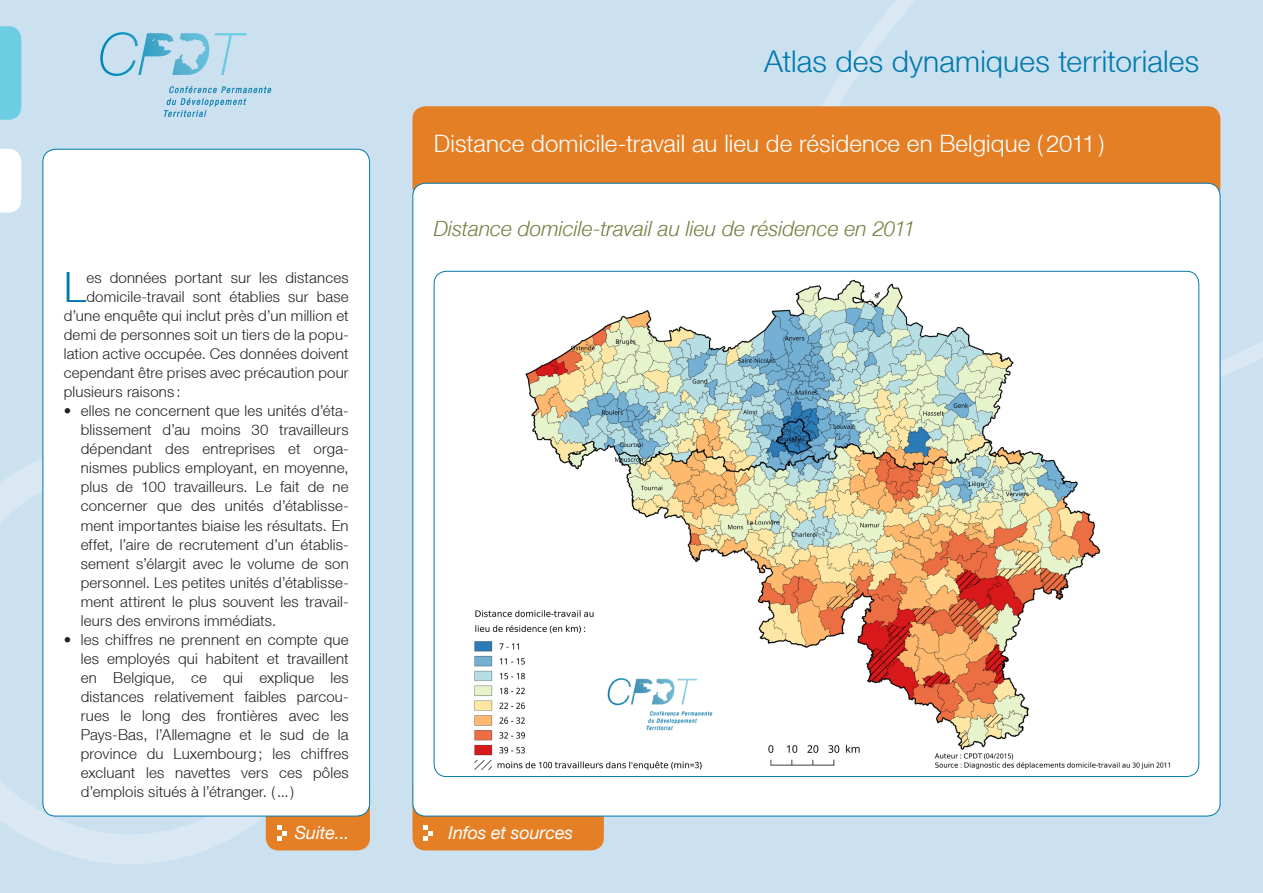
<style>
.page{position:relative;width:1263px;height:893px;background:#cce1f0}
.page>*{position:absolute;margin:0;border:0;box-sizing:border-box;transform-origin:0 0}
._05_Body_Texte{font:300 41.7px "Helvetica Neue LT";color:#0078ae}
._01_Titre_Atlas{font:300 30px "Helvetica Neue LT";letter-spacing:.005em;color:#0078ae}
._02_Titre_Fiche{font:300 24px "Helvetica Neue LT";letter-spacing:.005em;color:#fff}
._03_Titre_Carte{font:italic 300 21px "Helvetica Neue LT";color:#767e40}
._06_Texte_Onglets{font:italic 18px "Helvetica Neue LT";letter-spacing:-.01em;color:#fff}
._05_Body_Texte-2{font:300 15px/19px "Helvetica Neue LT";letter-spacing:.015em;color:#231f20;text-align:justify}
</style>
<div class="page">
<svg style="left:0;top:439px;width:343px;height:425px"></svg>
<svg style="left:822px;top:0;width:441px;height:437px"></svg>
<div style="left:412px;top:106px;width:808px;height:94px;background:#e57f25;border-radius:13px"></div>
<svg style="left:164px;top:86px;width:107px;height:31px"></svg>
<svg style="left:215px;top:33px;width:32px;height:42px"></svg>
<svg style="left:100px;top:32px;width:109px;height:44px"></svg>
<div style="left:0;top:26px;width:21px;height:94px;background:#6dcde3"></div>
<svg style="left:0;top:149px;width:21px;height:64px"></svg>
<div style="left:412px;top:774px;width:192px;height:76px;background:#e57f25;border-radius:13px"></div>
<div style="left:413px;top:183px;width:807px;height:633px;background:#fff;border-radius:13px"></div>
<svg style="left:423px;top:826px;width:10px;height:14px"></svg>
<div style="left:266px;top:774px;width:104px;height:76px;background:#e57f25;border-radius:13px"></div>
<svg style="left:277px;top:826px;width:10px;height:14px"></svg>
<div style="left:43px;top:149px;width:327px;height:667px;background:#fff;border-radius:13px"></div>
<img style="left:474px;top:279px;width:696px;height:491px">
<p class="_01_Titre_Atlas" style="left:764px;top:43px;width:436px">Atlas des dynamiques territoriales</p>
<p class="_02_Titre_Fiche" style="left:434px;top:129px;width:672px">Distance domicile-travail au lieu de résidence en Belgique (2011)</p>
<p class="_05_Body_Texte" style="left:64px;top:262px;width:24px">L</p>
<p class="_05_Body_Texte-2" style="left:86px;top:268px;width:264px">es données portant sur les distances</p>
<p class="_05_Body_Texte-2" style="left:86px;top:287px;width:264px">domicile-travail sont établies sur base</p>
<p class="_05_Body_Texte-2" style="left:64px;top:306px;width:286px">d’une enquête qui inclut près d’un million et</p>
<p class="_05_Body_Texte-2" style="left:64px;top:325px;width:286px">demi de personnes soit un tiers de la popu-</p>
<p class="_05_Body_Texte-2" style="left:64px;top:344px;width:286px">lation active occupée. Ces données doivent</p>
<p class="_05_Body_Texte-2" style="left:64px;top:363px;width:286px">cependant être prises avec précaution pour</p>
<p class="_05_Body_Texte-2" style="left:64px;top:382px;width:118px">plusieurs raisons :</p>
<p class="_05_Body_Texte-2" style="left:81px;top:401px;width:269px;text-indent:-17px">• elles ne concernent que les unités d’éta&shy;blissement d’au moins 30 travailleurs dépendant des entreprises et orga&shy;nismes publics employant, en moyenne, plus de 100 travailleurs. Le fait de ne concerner que des unités d’établisse&shy;ment importantes biaise les résultats. En effet, l’aire de recrutement d’un établis&shy;sement s’élargit avec le volume de son personnel. Les petites unités d’établisse&shy;ment attirent le plus souvent les travail&shy;leurs des environs immédiats.</p>
<p class="_05_Body_Texte-2" style="left:81px;top:630px;width:269px;text-indent:-17px">• les chiffres ne prennent en compte que les employés qui habitent et travaillent en Belgique, ce qui explique les distances relativement faibles parcou&shy;rues le long des frontières avec les Pays-Bas, l’Allemagne et le sud de la province du Luxembourg; les chiffres excluant les navettes vers ces pôles d’emplois situés à l’étranger. (...)</p>
<p class="_03_Titre_Carte" style="left:434px;top:216px;width:483px">Distance domicile-travail au lieu de résidence en 2011</p>
<p class="_06_Texte_Onglets" style="left:295px;top:822px;width:56px">Suite...</p>
<p class="_06_Texte_Onglets" style="left:449px;top:822px;width:126px">Infos et sources</p>
</div>
